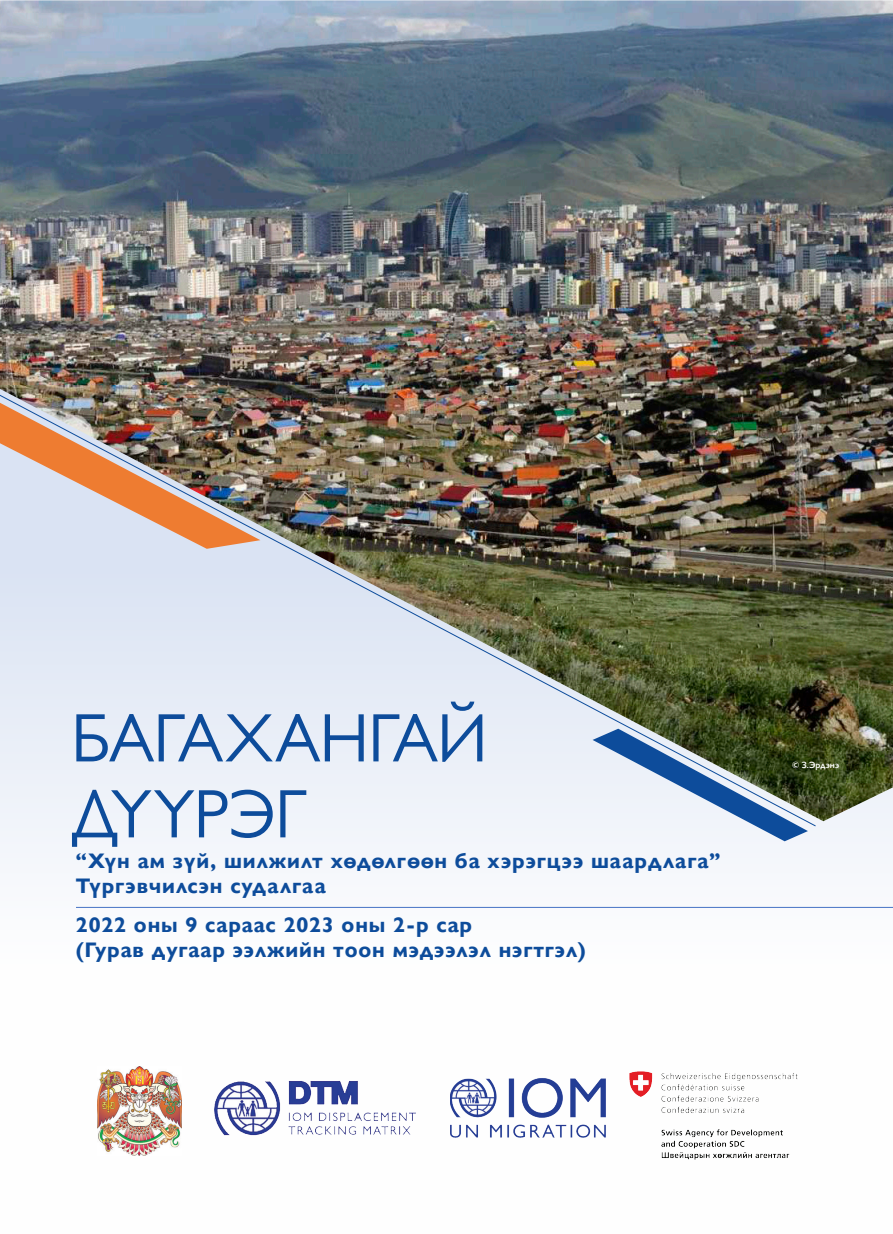
<style>
.page{position:relative;width:893px;height:1234px;background:#fff}
.page>*{position:absolute;margin:0;border:0;box-sizing:border-box;transform-origin:0 0}
.t1{font:69px/75.9px "Gill Sans Nova";letter-spacing:-.015em;color:#0d4c9b}
.Subtitle{font:700 21px/25.2px "Gill Sans Nova";letter-spacing:.04em;color:#0d4c9b}
.t2{font:600 9px "Gill Sans Nova";color:#fff}
</style>
<div class="page">
<hr style="left:76px;top:906px;width:817px;height:1px;background:#4573c4">
<svg style="left:593px;top:826px;width:215px;height:15px"></svg>
<img style="left:0;top:0;width:893px;height:821px">
<img style="left:214px;top:1081px;width:202px;height:55px">
<img style="left:97px;top:1066px;width:84px;height:88px">
<img style="left:450px;top:1078px;width:156px;height:60px">
<img style="left:629px;top:1071px;width:169px;height:87px">
<p class="t1" style="left:71px;top:699px;width:418px">БАГАХАНГАЙ<br>ДҮҮРЭГ</p>
<p class="Subtitle" style="left:76px;top:848px;width:646px">“Хүн ам зүй, шилжилт хөдөлгөөн ба хэрэгцээ шаардлага”</p>
<p class="Subtitle" style="left:76px;top:873px;width:251px">Түргэвчилсэн судалгаа</p>
<p class="Subtitle" style="left:76px;top:911px;width:511px">2022 оны 9 сараас 2023 оны 2-р сар<br>(Гурав дугаар ээлжийн тоон мэдээлэл нэгтгэл)</p>
<p class="t2" style="left:792px;top:759px;width:49px">© З.Эрдэнэ</p>
</div>
